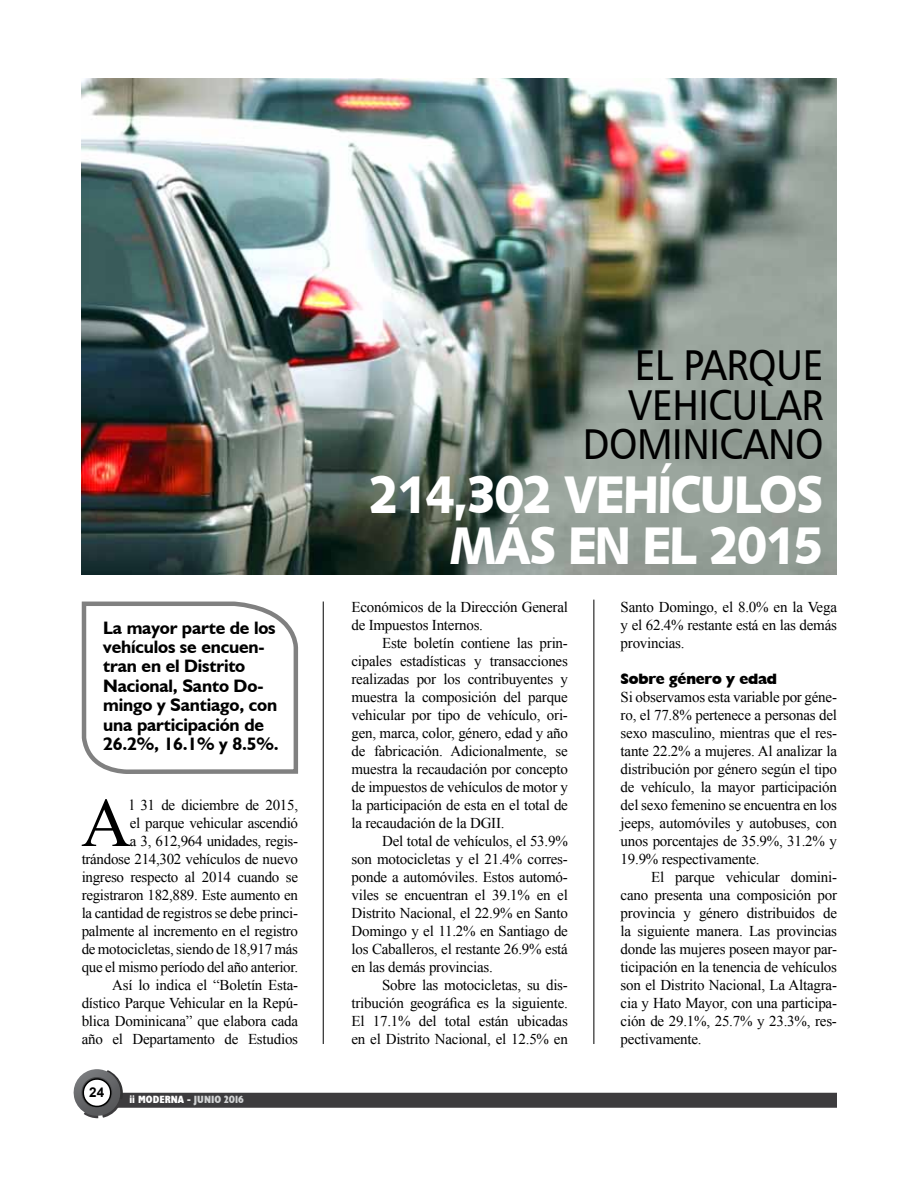
<style>
.page{position:relative;width:918px;height:1188px;background:#fff}
.page>*{position:absolute;margin:0;border:0;box-sizing:border-box;transform-origin:0 0}
.t1{font:69.3px "Times New Roman";color:#000}
.t2{font:53.1px/51px "Humanist 531 BT Black A";letter-spacing:-.04em;color:#fff;text-align:right;scale:.91 1}
.t3{font:43.2px "Humanist 777 BT Roman B";letter-spacing:-.01em;color:#000;scale:.9 1}
.t4{font:700 18px/19.5px "Humanist 521 BT";letter-spacing:-.01em;color:#000}
.t5{font:15px/18px "Times New Roman";letter-spacing:-.015em;color:#000;text-align:justify}
.t6{font:800 15px "Humanist 521 BT";letter-spacing:-.015em;color:#000}
.t7{font:700 13.5px "Arial";color:#000}
.t8{font:700 condensed 10.5px "Humanist 521 BT Xtra";color:#fff}
.s1{color:#d1d3d4}
</style>
<div class="page">
<div style="left:111px;top:1093px;width:726px;height:15px;background:#3d3c3e"></div>
<svg style="left:73px;top:1069px;width:50px;height:50px"></svg>
<svg style="left:81px;top:601px;width:218px;height:173px"></svg>
<hr style="left:323px;top:602px;width:1px;height:442px;background:#000">
<hr style="left:594px;top:600px;width:1px;height:444px;background:#000">
<img style="left:82px;top:79px;width:755px;height:495px">
<p class="t4" style="left:103px;top:617px;width:177px">La mayor parte de los vehículos se encuen&shy;tran en el Distrito<br>Nacional, Santo Do&shy;mingo y Santiago, con una participación de<br>26.2%, 16.1% y 8.5%.</p>
<h1 class="t1" style="left:81px;top:776px;width:52px">A</h1>
<p class="t5" style="left:82px;top:796px;width:218px;text-align:right">l 31 de diciembre de 2015,<br>el parque vehicular ascendió<br>a 3, 612,964 unidades, regis&shy;trándose 214,302 vehículos de nuevo ingreso respecto al 2014 cuando se registraron 182,889. Este aumento en la cantidad de registros se debe princi&shy;palmente al incremento en el registro de motocicletas, siendo de 18,917 más que el mismo período del año anterior.<br>Así lo indica el “Boletín Esta&shy;dístico Parque Vehicular en la Repú&shy;blica Dominicana” que elabora cada año el Departamento de Estudios</p>
<p class="t7" style="left:89px;top:1084px;width:17px">24</p>
<p class="t8" style="left:129px;top:1093px;width:116px">ii MODERNA - <span class="s1">JUNIO 2016</span></p>
<h3 class="t3" style="left:635px;top:338px;width:182px">EL PARQUE</h3>
<h3 class="t3" style="left:628px;top:378px;width:102px">VEHICULAR</h3>
<h3 class="t3" style="left:583px;top:418px;width:269px">DOMI NICANO</h3>
<h2 class="t2" style="left:369px;top:468px;width:501px">214,302 VEHÍCULOS<br>MÁS EN EL 2015</h2>
<p class="t5" style="left:352px;top:598px;width:218px">Económicos de la Dirección General de Impuestos Internos.</p>
<p class="t5" style="left:352px;top:634px;width:218px;text-indent:31px">Este boletín contiene las prin&shy;cipales estadísticas y transacciones realizadas por los contribuyentes y muestra la composición del parque vehicular por tipo de vehículo, ori&shy;gen, marca, color, género, edad y año de fabricación. Adicionalmente, se muestra la recaudación por concepto de impuestos de vehículos de motor y la participación de esta en el total de la recaudación de la DGII.</p>
<p class="t5" style="left:352px;top:832px;width:218px;text-indent:31px">Del total de vehículos, el 53.9% son motocicletas y el 21.4% corres&shy;ponde a automóviles. Estos automó&shy;viles se encuentran el 39.1% en el Distrito Nacional, el 22.9% en Santo Domingo y el 11.2% en Santiago de los Caballeros, el restante 26.9% está en las demás provincias.</p>
<p class="t5" style="left:352px;top:976px;width:218px;text-indent:31px">Sobre las motocicletas, su dis&shy;tribución geográfica es la siguiente.<br>El 17.1% del total están ubicadas en el Distrito Nacional, el 12.5% en</p>
<p class="t5" style="left:621px;top:598px;width:218px">Santo Domingo, el 8.0% en la Vega y el 62.4% restante está en las demás provincias.</p>
<p class="t6" style="left:621px;top:670px;width:158px">Sobre género y edad</p>
<p class="t5" style="left:621px;top:688px;width:218px">Si observamos esta variable por géne&shy;ro, el 77.8% pertenece a personas del sexo masculino, mientras que el res&shy;tante 22.2% a mujeres. Al analizar la distribución por género según el tipo de vehículo, la mayor participación del sexo femenino se encuentra en los jeeps, automóviles y autobuses, con unos porcentajes de 35.9%, 31.2% y 19.9% respectivamente.</p>
<p class="t5" style="left:621px;top:868px;width:218px;text-indent:31px">El parque vehicular domini&shy;cano presenta una composición por provincia y género distribuidos de la siguiente manera. Las provincias donde las mujeres poseen mayor par&shy;ticipación en la tenencia de vehículos son el Distrito Nacional, La Altagra&shy;cia y Hato Mayor, con una participa&shy;ción de 29.1%, 25.7% y 23.3%, res&shy;pectivamente.</p>
</div>
